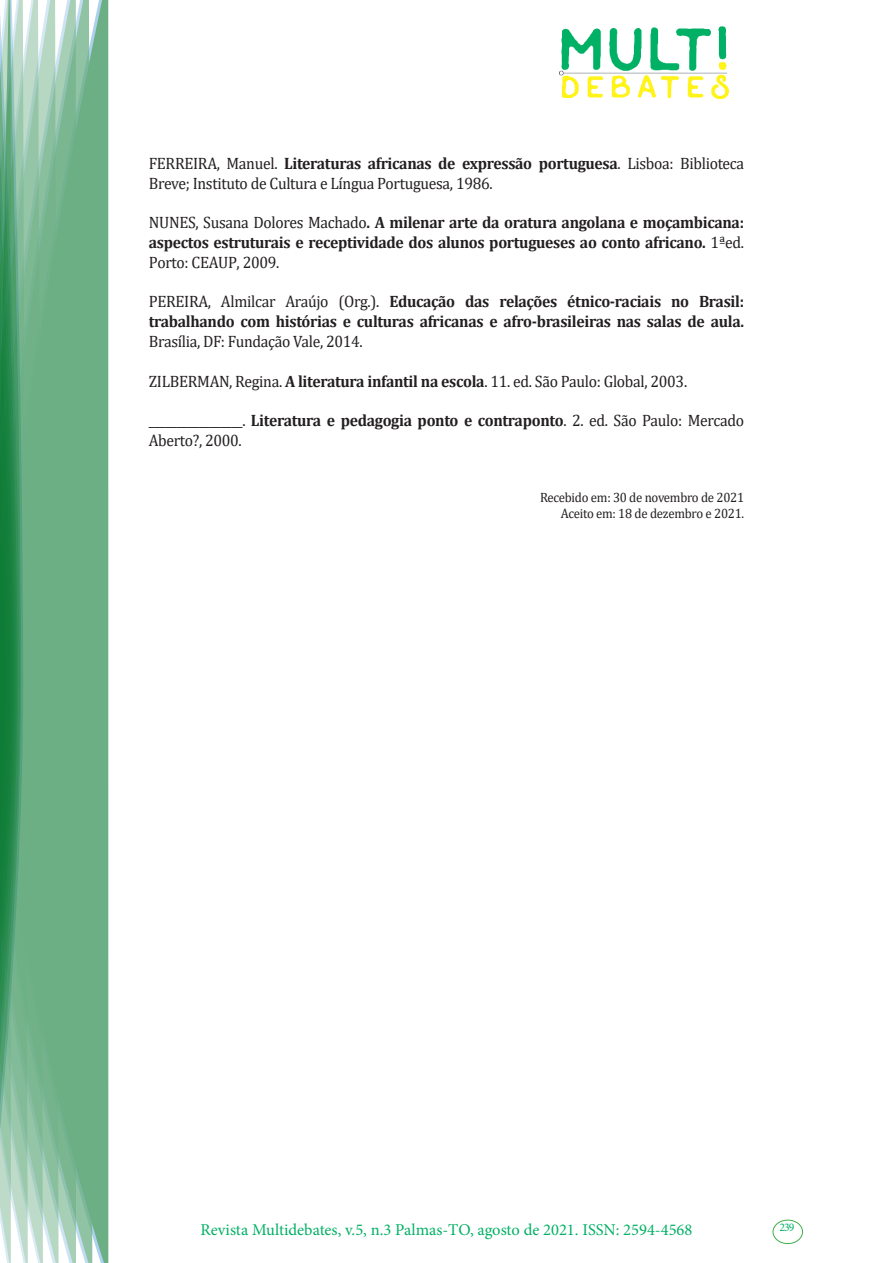
<style>
.page{position:relative;width:893px;height:1263px;background:#fff}
.page>*{position:absolute;margin:0;border:0;box-sizing:border-box;transform-origin:0 0}
.Texto_base{font:700 16.5px/19.8px "Cambria";letter-spacing:-.02em;color:#231f20;text-align:justify;scale:.95 1}
.Texto_base-2{font:16.5px/19.8px "Cambria";letter-spacing:-.02em;color:#231f20;scale:.95 1}
.t1{font:16.5px "Minion Pro";color:#00b064}
.Texto_base-3{font:13.5px "Cambria";letter-spacing:-.02em;color:#231f20;scale:.95 1}
.t2{font:11.7px "Minion Pro";color:#00b064}
.s1{font-weight:700}
.s2{font-weight:400}
</style>
<div class="page">
<img style="left:559px;top:26px;width:169px;height:72px">
<div style="left:95px;top:0;width:14px;height:1263px;background:#6caf84"></div>
<svg style="left:79px;top:0;width:16px;height:1263px;fill:#6caf84"></svg>
<svg style="left:62px;top:0;width:17px;height:1263px;fill:#6caf84"></svg>
<svg style="left:45px;top:0;width:17px;height:1263px;fill:#6caf84"></svg>
<svg style="left:30px;top:0;width:15px;height:1263px;fill:#6caf84"></svg>
<svg style="left:0;top:0;width:30px;height:1263px"></svg>
<div style="left:772px;top:1219px;width:31px;height:25px;border:1px solid #40ae49;border-radius:50%"></div>
<p class="Texto_base-2" style="left:149px;top:153px;width:628px">FERREIRA, Manuel. <span class="s1">Literaturas africanas de expressão portuguesa</span>. Lisboa: Biblioteca<br>Breve; Instituto de Cultura e Língua Portuguesa, 1986.</p>
<p class="Texto_base" style="left:149px;top:212px;width:628px"><span class="s2">NUNES, Susana Dolores Machado</span>. A milenar arte da oratura angolana e moçambicana: aspectos estruturais e receptividade dos alunos portugueses ao conto africano. <span class="s2">1ªed.<br>Porto: CEAUP, 2009.</span></p>
<p class="Texto_base" style="left:149px;top:291px;width:628px"><span class="s2">PEREIRA, Almilcar Araújo (Org.).</span> Educação das relações étnico-raciais no Brasil: trabalhando com histórias e culturas africanas e afro-brasileiras nas salas de aula.<br><span class="s2">Brasília, DF: Fundação Vale, 2014.</span></p>
<p class="Texto_base-2" style="left:149px;top:371px;width:568px">ZILBERMAN, Regina. <span class="s1">A literatura infantil na escola</span>. 11. ed. São Paulo: Global, 2003.</p>
<p class="Texto_base-2" style="left:149px;top:411px;width:628px">_________________. <span class="s1">Literatura e pedagogia ponto e contraponto</span>. 2. ed. São Paulo: Mercado<br>Aberto?, 2000.</p>
<p class="Texto_base-3" style="left:540px;top:489px;width:216px">Recebido em: 30 de novembro de 2021</p>
<p class="Texto_base-3" style="left:561px;top:505px;width:195px">Aceito em: 18 de dezembro e 2021.</p>
<p class="t1" style="left:200px;top:1218px;width:493px">Revista Multidebates, v.5, n.3 Palmas-TO, agosto de 2021. ISSN: 2594-4568</p>
<p class="t2" style="left:779px;top:1219px;width:16px">239</p>
</div>
